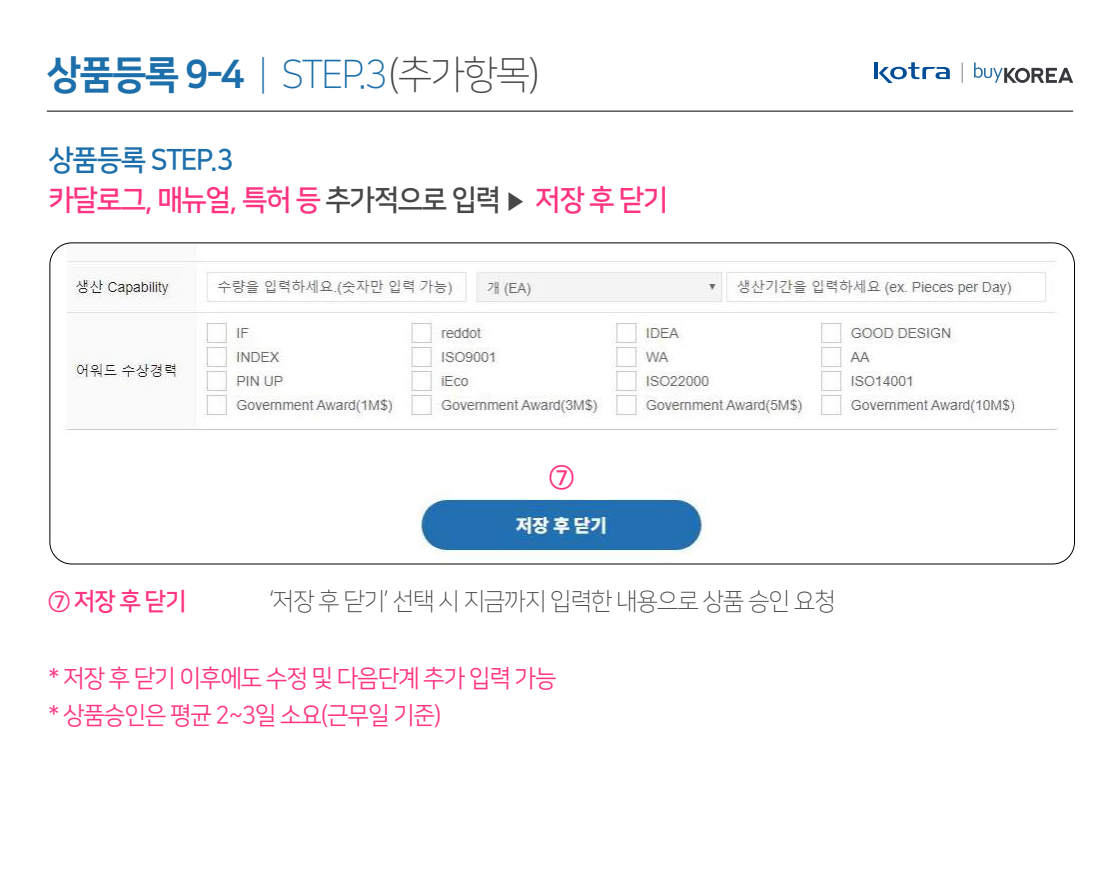
<style>
.page{position:relative;width:1120px;height:896px;background:#fff}
.page>*{position:absolute;margin:0;border:0;box-sizing:border-box;transform-origin:0 0}
.t1{font:39.2px "Nanum Square OTFEB";color:#1c6faa}
.t2{font:28.88px/40.2px "Nanum Square OTFB";letter-spacing:-.05em;color:#ff3482}
.t3{font:28.35px "Nanum Square OTFB";color:#ff3482}
.t4{font:24.5px/36.8px "Nanum Square OTFR";letter-spacing:-.05em;color:#ff3482}
.t5{font:24.5px "Nanum Square OTFL";letter-spacing:-.05em;color:#474747}
.t6{font:24.5px "Nanum Square OTFB";color:#ff3482}
.s1{font-family:"Nanum Square OTFL"}
.s2{font-family:"Nanum Square OTFL";color:#474747}
.s3{color:#1c6faa}
.s4{color:#474747}
.s5{font-family:"Nanum Square OTFL";font-size:24.5px;color:#474747}
</style>
<div class="page">
<img style="left:50px;top:243px;width:1024px;height:321px">
<hr style="left:47px;top:111px;width:1026px;height:1px;background:#000">
<svg style="left:974px;top:62px;width:99px;height:21px"></svg>
<svg style="left:879px;top:62px;width:71px;height:21px"></svg>
<hr style="left:875px;top:62px;width:3px;height:17px;background:#004c97">
<svg style="left:962px;top:63px;width:1px;height:20px"></svg>
<h1 class="t1" style="left:47px;top:53px;width:494px">상품등록 9-4 <span class="s1">| STEP.3</span><span class="s2">(추가항목)</span></h1>
<p class="t2" style="left:49px;top:140px;width:621px"><span class="s3">상품등록 STEP.3<br></span>카달로그, 매뉴얼, 특허 등 <span class="s4">추가적으로 입력</span> <span class="s5">▶</span> 저장 후 닫기</p>
<p class="t3" style="left:549px;top:462px;width:26px">⑦</p>
<p class="t6" style="left:49px;top:589px;width:140px">⑦ 저장 후 닫기</p>
<p class="t5" style="left:269px;top:589px;width:568px">‘저장 후 닫기’ 선택 시 지금까지 입력한 내용으로 상품 승인 요청</p>
<p class="t4" style="left:49px;top:661px;width:510px">* 저장 후 닫기 이후에도 수정 및 다음단계 추가 입력 가능 * 상품승인은 평균 2~3일 소요(근무일 기준)</p>
</div>
